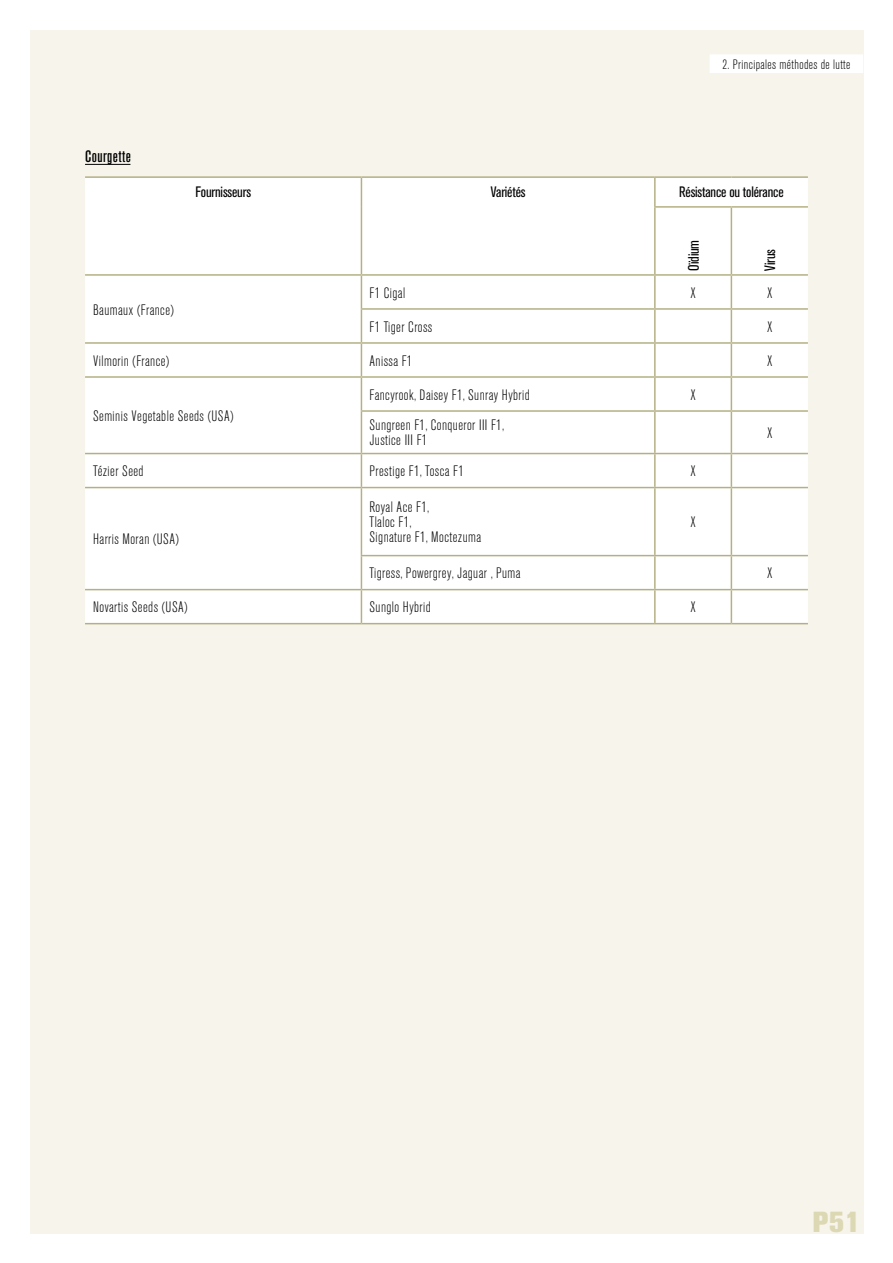
<style>
.page{position:relative;width:893px;height:1263px;background:#fff}
.page>*{position:absolute;margin:0;border:0;box-sizing:border-box;transform-origin:0 0}
.t1{font:800 28.8px "Akzidenz Grotesk BQ";color:#dcd8b4}
.t2{font:500 condensed 16.5px "Akzidenz Grotesk BQ";letter-spacing:.03em;color:#000}
.t3{font:300 condensed 15px/15px "Akzidenz Grotesk BQ";letter-spacing:.03em;color:#000}
.t4{font:condensed 15px "Akzidenz Grotesk BQ";letter-spacing:-.01em;color:#000}
.t5{font:300 condensed 13.5px "Akzidenz Grotesk BQ";letter-spacing:.03em;color:#000}
</style>
<div class="page">
<div style="left:30px;top:30px;width:833px;height:1203px;background:#f6f4eb"></div>
<div style="left:710px;top:54px;width:153px;height:19px;background:#fff"></div>
<hr style="left:85px;top:164px;width:45px;height:1px;background:#000">
<div style="left:85px;top:178px;width:723px;height:445px;background:#fff"></div>
<hr style="left:85px;top:176px;width:276px;height:2px;background:#b4b084">
<hr style="left:361px;top:176px;width:294px;height:2px;background:#b4b084">
<svg style="left:361px;top:178px;width:1px;height:29px"></svg>
<hr style="left:361px;top:207px;width:1px;height:67px;background:#b4b084">
<hr style="left:655px;top:176px;width:76px;height:2px;background:#b4b084">
<hr style="left:654px;top:178px;width:2px;height:28px;background:#b4b084">
<hr style="left:731px;top:176px;width:77px;height:2px;background:#b4b084">
<hr style="left:654px;top:206px;width:77px;height:2px;background:#b4b084">
<hr style="left:654px;top:208px;width:2px;height:66px;background:#b4b084">
<hr style="left:731px;top:206px;width:77px;height:2px;background:#b4b084">
<hr style="left:731px;top:208px;width:1px;height:66px;background:#b4b084">
<hr style="left:85px;top:274px;width:276px;height:2px;background:#b4b084">
<hr style="left:361px;top:274px;width:294px;height:2px;background:#b4b084">
<hr style="left:361px;top:276px;width:1px;height:32px;background:#b4b084">
<hr style="left:655px;top:274px;width:76px;height:2px;background:#b4b084">
<hr style="left:654px;top:276px;width:2px;height:32px;background:#b4b084">
<hr style="left:731px;top:274px;width:77px;height:2px;background:#b4b084">
<hr style="left:731px;top:276px;width:1px;height:32px;background:#b4b084">
<hr style="left:361px;top:308px;width:294px;height:2px;background:#b4b084">
<hr style="left:361px;top:310px;width:1px;height:32px;background:#b4b084">
<hr style="left:655px;top:308px;width:76px;height:2px;background:#b4b084">
<hr style="left:654px;top:310px;width:2px;height:32px;background:#b4b084">
<hr style="left:731px;top:308px;width:77px;height:2px;background:#b4b084">
<hr style="left:731px;top:310px;width:1px;height:32px;background:#b4b084">
<hr style="left:85px;top:342px;width:276px;height:2px;background:#b4b084">
<hr style="left:361px;top:342px;width:294px;height:2px;background:#b4b084">
<hr style="left:361px;top:344px;width:1px;height:32px;background:#b4b084">
<hr style="left:655px;top:342px;width:76px;height:2px;background:#b4b084">
<hr style="left:654px;top:344px;width:2px;height:32px;background:#b4b084">
<hr style="left:731px;top:342px;width:77px;height:2px;background:#b4b084">
<hr style="left:731px;top:344px;width:1px;height:32px;background:#b4b084">
<hr style="left:85px;top:376px;width:276px;height:2px;background:#b4b084">
<hr style="left:361px;top:376px;width:294px;height:2px;background:#b4b084">
<hr style="left:361px;top:378px;width:1px;height:32px;background:#b4b084">
<hr style="left:655px;top:376px;width:76px;height:2px;background:#b4b084">
<hr style="left:654px;top:378px;width:2px;height:32px;background:#b4b084">
<hr style="left:731px;top:376px;width:77px;height:2px;background:#b4b084">
<hr style="left:731px;top:378px;width:1px;height:32px;background:#b4b084">
<hr style="left:361px;top:410px;width:294px;height:2px;background:#b4b084">
<hr style="left:361px;top:412px;width:1px;height:41px;background:#b4b084">
<hr style="left:655px;top:410px;width:76px;height:2px;background:#b4b084">
<hr style="left:654px;top:412px;width:2px;height:41px;background:#b4b084">
<hr style="left:731px;top:410px;width:77px;height:2px;background:#b4b084">
<hr style="left:731px;top:412px;width:1px;height:41px;background:#b4b084">
<hr style="left:85px;top:453px;width:276px;height:1px;background:#b4b084">
<hr style="left:361px;top:453px;width:294px;height:1px;background:#b4b084">
<hr style="left:361px;top:454px;width:1px;height:33px;background:#b4b084">
<hr style="left:655px;top:453px;width:76px;height:1px;background:#b4b084">
<hr style="left:654px;top:454px;width:2px;height:33px;background:#b4b084">
<hr style="left:731px;top:453px;width:77px;height:1px;background:#b4b084">
<hr style="left:731px;top:454px;width:1px;height:33px;background:#b4b084">
<hr style="left:85px;top:487px;width:276px;height:1px;background:#b4b084">
<hr style="left:361px;top:487px;width:294px;height:1px;background:#b4b084">
<hr style="left:361px;top:488px;width:1px;height:67px;background:#b4b084">
<hr style="left:655px;top:487px;width:76px;height:1px;background:#b4b084">
<hr style="left:654px;top:488px;width:2px;height:67px;background:#b4b084">
<hr style="left:731px;top:487px;width:77px;height:1px;background:#b4b084">
<hr style="left:731px;top:488px;width:1px;height:67px;background:#b4b084">
<hr style="left:361px;top:555px;width:294px;height:1px;background:#b4b084">
<hr style="left:361px;top:556px;width:1px;height:33px;background:#b4b084">
<hr style="left:655px;top:555px;width:76px;height:1px;background:#b4b084">
<hr style="left:654px;top:556px;width:2px;height:33px;background:#b4b084">
<hr style="left:731px;top:555px;width:77px;height:1px;background:#b4b084">
<hr style="left:731px;top:556px;width:1px;height:33px;background:#b4b084">
<hr style="left:85px;top:589px;width:276px;height:1px;background:#b4b084">
<hr style="left:361px;top:589px;width:294px;height:1px;background:#b4b084">
<hr style="left:361px;top:590px;width:1px;height:33px;background:#b4b084">
<hr style="left:655px;top:589px;width:76px;height:1px;background:#b4b084">
<hr style="left:654px;top:590px;width:2px;height:33px;background:#b4b084">
<hr style="left:731px;top:589px;width:77px;height:1px;background:#b4b084">
<hr style="left:731px;top:590px;width:1px;height:33px;background:#b4b084">
<hr style="left:85px;top:623px;width:276px;height:1px;background:#b4b084">
<hr style="left:361px;top:623px;width:294px;height:1px;background:#b4b084">
<hr style="left:655px;top:623px;width:76px;height:1px;background:#b4b084">
<hr style="left:731px;top:623px;width:77px;height:1px;background:#b4b084">
<p class="t5" style="left:722px;top:57px;width:130px">2. Principales méthodes de lutte</p>
<p class="t2" style="left:85px;top:147px;width:47px">Courgette</p>
<p class="t3" style="left:93px;top:302px;width:82px">Baumaux (France)</p>
<p class="t4" style="left:195px;top:183px;width:57px">Fournisseurs</p>
<p class="t4" style="left:491px;top:183px;width:36px">Variétés</p>
<p class="t4" style="left:679px;top:183px;width:106px">Résistance ou tolérance</p>
<p class="t4" style="left:685px;top:271px;width:32px;rotate:-90deg">Oïdium</p>
<p class="t4" style="left:762px;top:271px;width:23px;rotate:-90deg">Virus</p>
<p class="t3" style="left:370px;top:285px;width:37px">F1 Cigal</p>
<p class="t3" style="left:690px;top:285px;width:7px">X</p>
<p class="t3" style="left:767px;top:285px;width:7px">X</p>
<p class="t3" style="left:369px;top:319px;width:64px">F1 Tiger Cross</p>
<p class="t3" style="left:767px;top:319px;width:7px">X</p>
<p class="t3" style="left:93px;top:353px;width:78px">Vilmorin (France)</p>
<p class="t3" style="left:369px;top:353px;width:44px">Anissa F1</p>
<p class="t3" style="left:767px;top:353px;width:7px">X</p>
<p class="t3" style="left:93px;top:409px;width:142px">Seminis Vegetable Seeds (USA)</p>
<p class="t3" style="left:369px;top:387px;width:162px">Fancyrook, Daisey F1, Sunray Hybrid</p>
<p class="t3" style="left:690px;top:387px;width:7px">X</p>
<p class="t3" style="left:369px;top:418px;width:136px">Sungreen F1, Conqueror III F1,<br>Justice III F1</p>
<p class="t3" style="left:767px;top:426px;width:7px">X</p>
<p class="t3" style="left:93px;top:464px;width:52px">Tézier Seed</p>
<p class="t3" style="left:369px;top:464px;width:96px">Prestige F1, Tosca F1</p>
<p class="t3" style="left:690px;top:464px;width:7px">X</p>
<p class="t3" style="left:93px;top:532px;width:87px">Harris Moran (USA)</p>
<p class="t3" style="left:369px;top:500px;width:113px">Royal Ace F1,<br>Tlaloc F1,<br>Signature F1, Moctezuma</p>
<p class="t3" style="left:690px;top:515px;width:7px">X</p>
<p class="t3" style="left:369px;top:566px;width:153px">Tigress, Powergrey, Jaguar , Puma</p>
<p class="t3" style="left:767px;top:566px;width:7px">X</p>
<p class="t3" style="left:93px;top:600px;width:96px">Novartis Seeds (USA)</p>
<p class="t3" style="left:369px;top:600px;width:63px">Sunglo Hybrid</p>
<p class="t3" style="left:690px;top:600px;width:7px">X</p>
<h1 class="t1" style="left:813px;top:1205px;width:49px">P51</h1>
</div>
